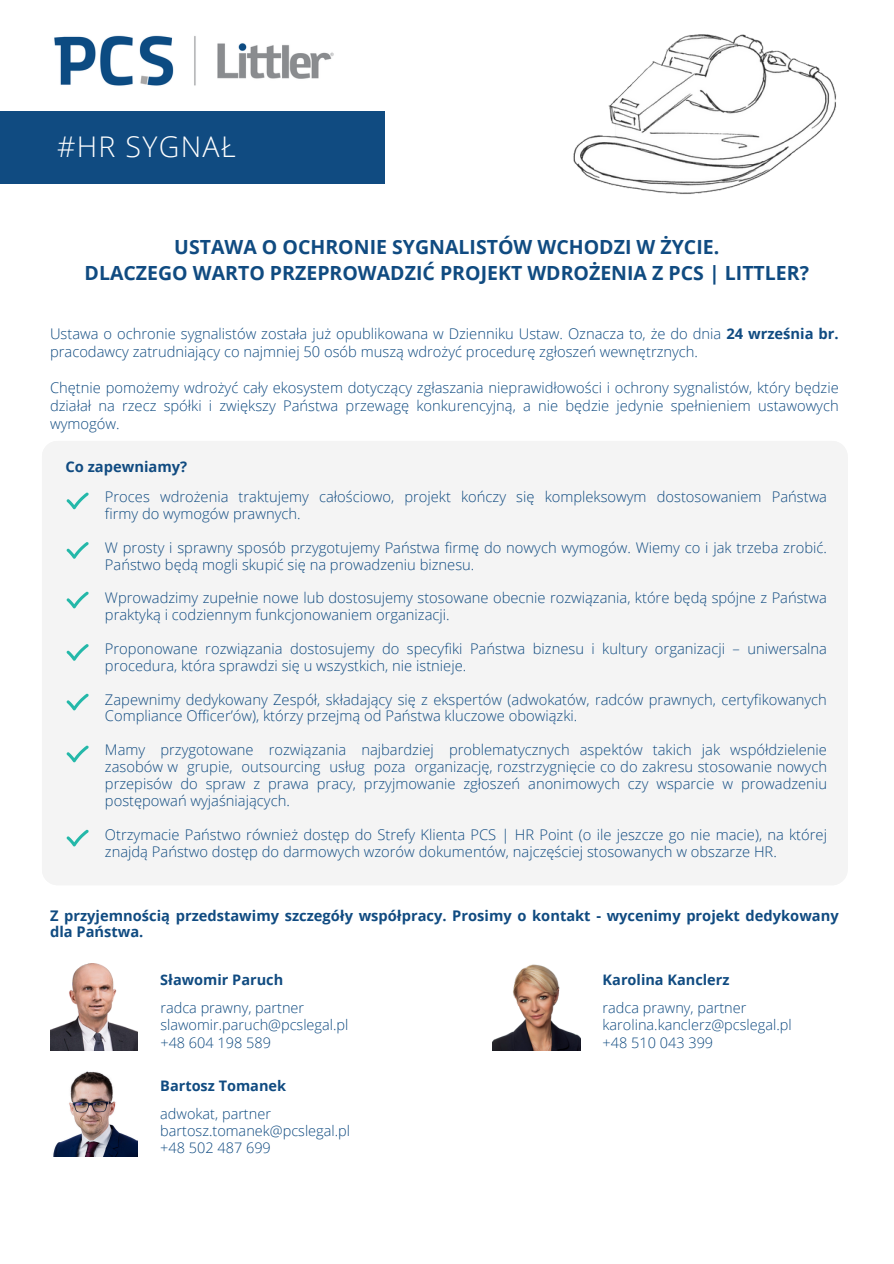
<style>
.page{position:relative;width:894px;height:1264px;background:#fff}
.page>*{position:absolute;margin:0;border:0;box-sizing:border-box;transform-origin:0 0}
.t1{font:300 28.5px "Open Sans";letter-spacing:.045em;color:#fff}
.t2{font:700 19.5px/25.8px "Open Sans";color:#104b81;text-align:center}
.t3{font:300 14.7px/16.8px "Open Sans";color:#104b81}
.t4{font:700 14.7px/16.5px "Open Sans";color:#104b81}
.t5{font:300 14.55px "Open Sans";color:#104b81}
.t6{font:700 14.55px "Open Sans";color:#104b81}
.s1{font-weight:700}
</style>
<div class="page">
<div style="left:0;top:112px;width:384px;height:72px;background:#104b81"></div>
<img style="left:54px;top:35px;width:280px;height:51px">
<div style="left:42px;top:441px;width:805px;height:444px;background:#f4f4f4"></div>
<img style="left:492px;top:964px;width:88px;height:86px">
<img style="left:50px;top:963px;width:88px;height:87px">
<img style="left:53px;top:1071px;width:85px;height:85px">
<img style="left:573px;top:34px;width:264px;height:160px">
<svg style="left:67px;top:492px;width:22px;height:17px"></svg>
<svg style="left:67px;top:542px;width:22px;height:16px"></svg>
<svg style="left:67px;top:591px;width:22px;height:17px"></svg>
<svg style="left:67px;top:644px;width:22px;height:16px"></svg>
<svg style="left:67px;top:693px;width:22px;height:17px"></svg>
<svg style="left:67px;top:745px;width:22px;height:17px"></svg>
<svg style="left:67px;top:829px;width:22px;height:17px"></svg>
<p class="t1" style="left:57px;top:126px;width:180px">#HR SYGNAŁ</p>
<p class="t2" style="left:84px;top:234px;width:725px">USTAWA O OCHRONIE SYGNALISTÓW WCHODZI W ŻYCIE.<br>DLACZEGO WARTO PRZEPROWADZIĆ PROJEKT WDROŻENIA Z PCS | LITTLER?</p>
<h1 class="t3" style="left:50px;top:324px;width:790px;line-height:18px">Ustawa o ochronie sygnalistów została już opublikowana w Dzienniku Ustaw. Oznacza to, że do dnia <span class="s1">24 września br. </span>pracodawcy zatrudniający co najmniej 50 osób muszą wdrożyć procedurę zgłoszeń wewnętrznych.</h1>
<p class="t3" style="left:50px;top:378px;width:790px;line-height:18px;text-align:justify">Chętnie pomożemy wdrożyć cały ekosystem dotyczący zgłaszania nieprawidłowości i ochrony sygnalistów, który będzie działał na rzecz spółki i zwiększy Państwa przewagę konkurencyjną, a nie będzie jedynie spełnieniem ustawowych wymogów.</p>
<h2 class="t4" style="left:65px;top:458px;width:123px">Co zapewniamy?</h2>
<p class="t3" style="left:105px;top:488px;width:723px">Proces wdrożenia traktujemy całościowo, projekt kończy się kompleksowym dostosowaniem Państwa firmy do wymogów prawnych.</p>
<h3 class="t3" style="left:105px;top:538px;width:723px">W prosty i sprawny sposób przygotujemy Państwa firmę do nowych wymogów. Wiemy co i jak trzeba zrobić.<br>Państwo będą mogli skupić się na prowadzeniu biznesu.</h3>
<p class="t3" style="left:105px;top:589px;width:723px">Wprowadzimy zupełnie nowe lub dostosujemy stosowane obecnie rozwiązania, które będą spójne z Państwa praktyką i codziennym funkcjonowaniem organizacji.</p>
<p class="t3" style="left:105px;top:640px;width:723px">Proponowane rozwiązania dostosujemy do specyfiki Państwa biznesu i kultury organizacji – uniwersalna procedura, która sprawdzi się u wszystkich, nie istnieje.</p>
<p class="t3" style="left:105px;top:690px;width:723px">Zapewnimy dedykowany Zespół, składający się z ekspertów (adwokatów, radców prawnych, certyfikowanych<br>Compliance Officer’ów), którzy przejmą od Państwa kluczowe obowiązki.</p>
<p class="t3" style="left:105px;top:741px;width:723px;text-align:justify">Mamy przygotowane rozwiązania najbardziej problematycznych aspektów takich jak współdzielenie zasobów w grupie, outsourcing usług poza organizację, rozstrzygnięcie co do zakresu stosowanie nowych przepisów do spraw z prawa pracy, przyjmowanie zgłoszeń anonimowych czy wsparcie w prowadzeniu postępowań wyjaśniających.</p>
<h3 class="t3" style="left:105px;top:825px;width:723px">Otrzymacie Państwo również dostęp do Strefy Klienta PCS | HR Point (o ile jeszcze go nie macie), na której znajdą Państwo dostęp do darmowych wzorów dokumentów, najczęściej stosowanych w obszarze HR.</h3>
<p class="t4" style="left:50px;top:906px;width:790px">Z przyjemnością przedstawimy szczegóły współpracy. Prosimy o kontakt - wycenimy projekt dedykowany dla Państwa.</p>
<p class="t6" style="left:160px;top:969px;width:124px">Sławomir Paruch</p>
<p class="t5" style="left:160px;top:997px;width:145px">radca prawny, partner</p>
<p class="t5" style="left:160px;top:1014px;width:189px">slawomir.paruch@pcslegal.pl</p>
<p class="t5" style="left:160px;top:1032px;width:112px">+48 604 198 589</p>
<p class="t6" style="left:160px;top:1074px;width:127px">Bartosz Tomanek</p>
<p class="t5" style="left:160px;top:1103px;width:112px">adwokat, partner</p>
<p class="t5" style="left:160px;top:1120px;width:191px">bartosz.tomanek@pcslegal.pl</p>
<h3 class="t5" style="left:160px;top:1137px;width:112px">+48 502 487 699</h3>
<p class="t6" style="left:602px;top:969px;width:128px">Karolina Kanclerz</p>
<p class="t5" style="left:602px;top:997px;width:145px">radca prawny, partner</p>
<p class="t5" style="left:602px;top:1014px;width:190px">karolina.kanclerz@pcslegal.pl</p>
<p class="t5" style="left:602px;top:1032px;width:112px">+48 510 043 399</p>
</div>
